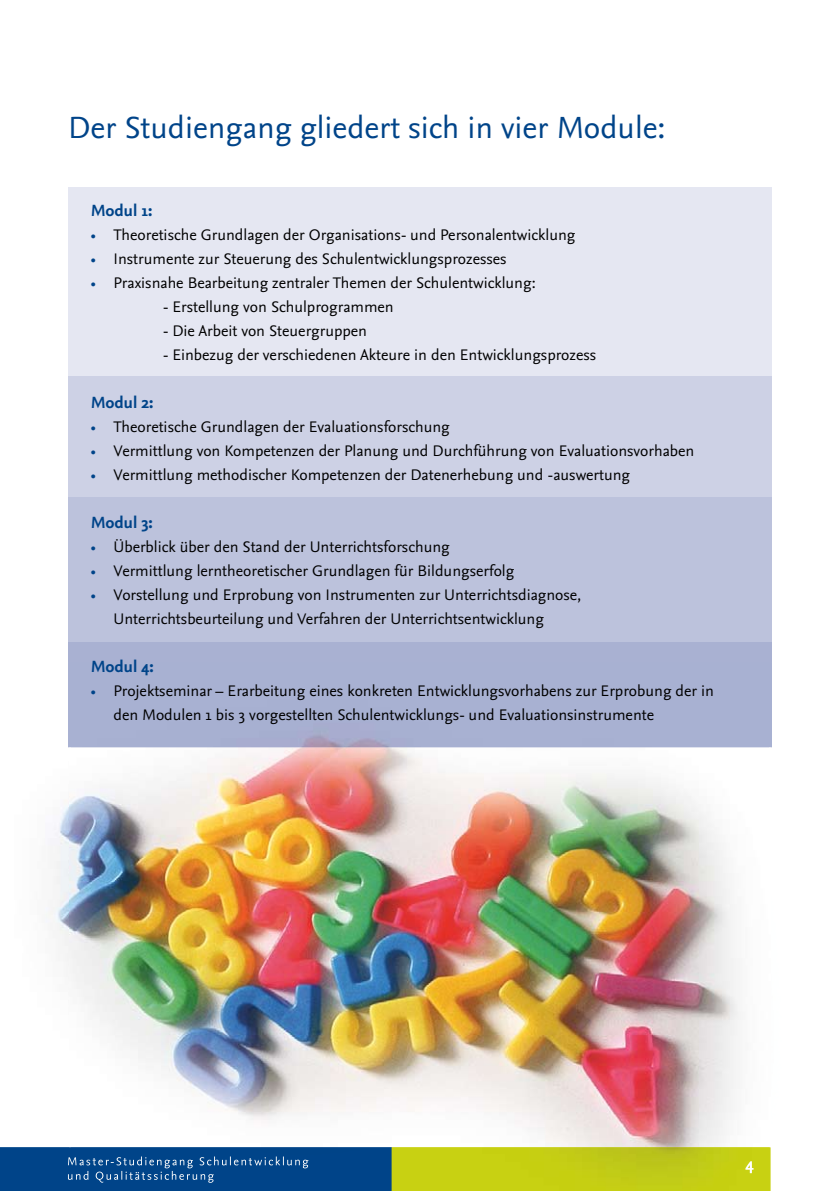
<style>
.page{position:relative;width:840px;height:1191px;background:#fff}
.page>*{position:absolute;margin:0;border:0;box-sizing:border-box;transform-origin:0 0}
.t1{font:32px "Nexus Sans OT";color:#004489}
.t2{font:700 17px "Nexus Sans OT";color:#004489}
.t3{font:16px/24px "Nexus Sans OT";color:#000}
.s1{color:#004489}
</style>
<div class="page">
<div style="left:68px;top:484px;width:703px;height:189px;background:#bcc2dc"></div>
<div style="left:68px;top:642px;width:703px;height:105px;background:#a9b1d2"></div>
<div style="left:68px;top:365px;width:703px;height:131px;background:#cdd1e5"></div>
<div style="left:68px;top:187px;width:703px;height:188px;background:#e5e7f2"></div>
<img style="left:46px;top:747px;width:23px;height:219px">
<img style="left:69px;top:747px;width:701px;height:400px">
<img style="left:0;top:1147px;width:770px;height:44px">
<img style="left:68px;top:1156px;width:240px;height:12px">
<img style="left:68px;top:1170px;width:146px;height:12px">
<svg style="left:745px;top:1161px;width:8px;height:12px"></svg>
<h1 class="t1" style="left:68px;top:107px;width:598px">Der Studiengang gliedert sich in vier Module:</h1>
<p class="t2" style="left:91px;top:200px;width:63px">Modul 1:</p>
<p class="t3" style="left:91px;top:223px;width:486px"><span class="s1">•</span> Theoretische Grundlagen der Organisations- und Personalentwicklung</p>
<p class="t3" style="left:91px;top:247px;width:417px"><span class="s1">•</span> Instrumente zur Steuerung des Schulentwicklungsprozesses</p>
<p class="t3" style="left:91px;top:271px;width:446px"><span class="s1">•</span> Praxisnahe Bearbeitung zentraler Themen der Schulentwicklung:</p>
<p class="t3" style="left:163px;top:295px;width:232px">- Erstellung von Schulprogrammen</p>
<p class="t3" style="left:163px;top:319px;width:205px">- Die Arbeit von Steuergruppen</p>
<p class="t3" style="left:163px;top:343px;width:434px">- Einbezug der verschiedenen Akteure in den Entwicklungsprozess</p>
<p class="t2" style="left:91px;top:392px;width:64px">Modul 2:</p>
<p class="t3" style="left:91px;top:415px;width:360px"><span class="s1">•</span> Theoretische Grundlagen der Evaluationsforschung</p>
<p class="t3" style="left:91px;top:439px;width:604px"><span class="s1">•</span> Vermittlung von Kompetenzen der Planung und Durchführung von Evaluationsvorhaben</p>
<p class="t3" style="left:91px;top:463px;width:540px"><span class="s1">•</span> Vermittlung methodischer Kompetenzen der Datenerhebung und -auswertung</p>
<p class="t2" style="left:91px;top:512px;width:64px">Modul 3:</p>
<p class="t3" style="left:91px;top:535px;width:360px"><span class="s1">•</span> Überblick über den Stand der Unterrichtsforschung</p>
<p class="t3" style="left:91px;top:559px;width:425px"><span class="s1">•</span> Vermittlung lerntheoretischer Grundlagen für Bildungserfolg</p>
<p class="t3" style="left:113px;top:583px;width:469px;text-indent:-23px"><span class="s1">•</span> Vorstellung und Erprobung von Instrumenten zur Unterrichtsdiagnose,<br>Unterrichtsbeurteilung und Verfahren der Unterrichtsentwicklung</p>
<p class="t2" style="left:91px;top:656px;width:64px">Modul 4:</p>
<p class="t3" style="left:113px;top:679px;width:601px;text-indent:-23px"><span class="s1">•</span> Projektseminar – Erarbeitung eines konkreten Entwicklungsvorhabens zur Erprobung der in den Modulen 1 bis 3 vorgestellten Schulentwicklungs- und Evaluationsinstrumente</p>
</div>
